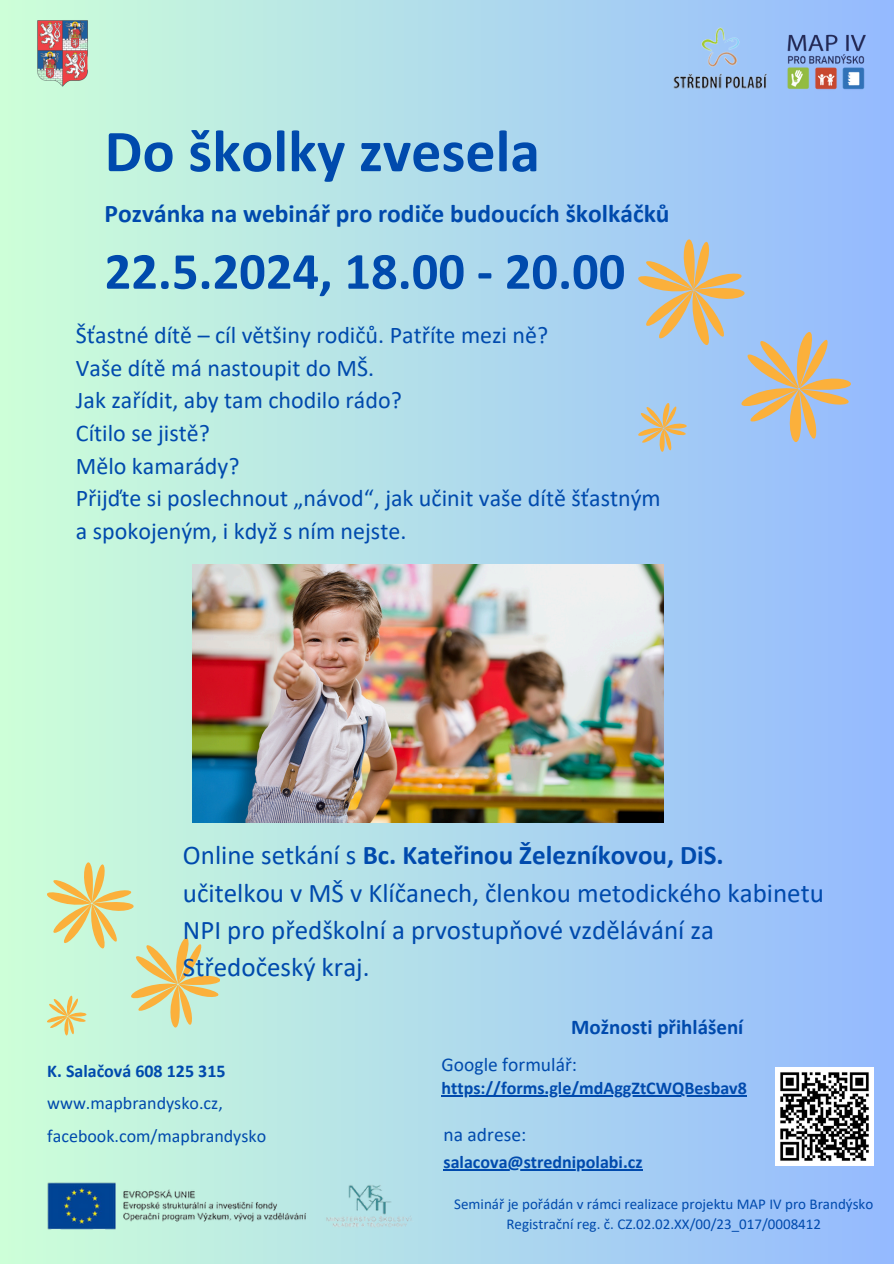
<style>
.page{position:relative;width:894px;height:1264px;background:#fff}
.page>*{position:absolute;margin:0;border:0;box-sizing:border-box;transform-origin:0 0}
.t1{font:700 60px "Calibri";color:#004aad}
.t2{font:700 52.5px "Calibri";color:#004aad}
.t3{font:27px/37.2px "Calibri";color:#004aad}
.t4{font:700 25.5px "Calibri";color:#004aad}
.t5{font:24px/32.7px "Calibri";color:#004aad}
.t6{font:700 21px "Calibri";color:#004aad}
.t7{font:19.5px "Calibri";color:#004aad}
.t8{font:700 18px "Calibri";color:#004aad}
.t9{font:18px "Calibri";color:#004aad}
.t10{font:15px "Calibri";color:#004aad}
.s1{font-weight:700}
</style>
<div class="page">
<div style="left:0;top:0;width:893px;height:1263px;background:linear-gradient(to right,#cdffd8,#94b9fe)"></div>
<img style="left:193px;top:564px;width:470px;height:258px">
<svg style="left:47px;top:862px;width:172px;height:173px;background:#cfe7be"></svg>
<svg style="left:638px;top:239px;width:212px;height:213px;background:#afc0d4"></svg>
<img style="left:666px;top:24px;width:108px;height:72px">
<img style="left:35px;top:19px;width:55px;height:70px">
<img style="left:781px;top:32px;width:91px;height:63px">
<img style="left:47px;top:1174px;width:372px;height:63px">
<img style="left:775px;top:1067px;width:98px;height:98px">
<hr style="left:443px;top:1169px;width:199px;height:1px;background:#004aad">
<hr style="left:441px;top:1094px;width:306px;height:2px;background:#004aad">
<p class="t1" style="left:105px;top:126px;width:437px">Do školky zvesela</p>
<p class="t4" style="left:105px;top:203px;width:566px">Pozvánka na webinář pro rodiče budoucích školkáčků</p>
<p class="t2" style="left:105px;top:249px;width:522px">22.5.2024, 18.00 - 20.00</p>
<p class="t5" style="left:76px;top:320px;width:586px">Šťastné dítě – cíl většiny rodičů. Patříte mezi ně?<br>Vaše dítě má nastoupit do MŠ.<br>Jak zařídit, aby tam chodilo rádo?<br>Cítilo se jistě?<br>Mělo kamarády?<br>Přijďte si poslechnout „návod“, jak učinit vaše dítě šťastným a spokojeným, i když s ním nejste.</p>
<p class="t3" style="left:183px;top:839px;width:642px">Online setkání s <span class="s1">Bc. Kateřinou Železníkovou, DiS. </span>učitelkou v MŠ v Klíčanech, členkou metodického kabinetu NPI pro předškolní a prvostupňové vzdělávání za Středočeský kraj.</p>
<h5 class="t8" style="left:47px;top:1063px;width:180px">K. Salačová 608 125 315</h5>
<h4 class="t9" style="left:47px;top:1094px;width:177px">www.mapbrandysko.cz,</h4>
<p class="t9" style="left:47px;top:1128px;width:220px">facebook.com/mapbrandysko</p>
<h6 class="t6" style="left:571px;top:1017px;width:174px">Možnosti přihlášení</h6>
<p class="t7" style="left:441px;top:1055px;width:137px">Google formulář:</p>
<p class="t8" style="left:441px;top:1080px;width:307px">https://forms.gle/mdAggZtCWQBesbav8</p>
<p class="t7" style="left:443px;top:1126px;width:84px">na adrese:</p>
<p class="t8" style="left:443px;top:1154px;width:200px">salacova@strednipolabi.cz</p>
<p class="t10" style="left:454px;top:1197px;width:420px">Seminář je pořádán v rámci realizace projektu MAP IV pro Brandýsko</p>
<h2 class="t10" style="left:506px;top:1217px;width:316px">Registrační reg. č. CZ.02.02.XX/00/23_017/0008412</h2>
</div>
